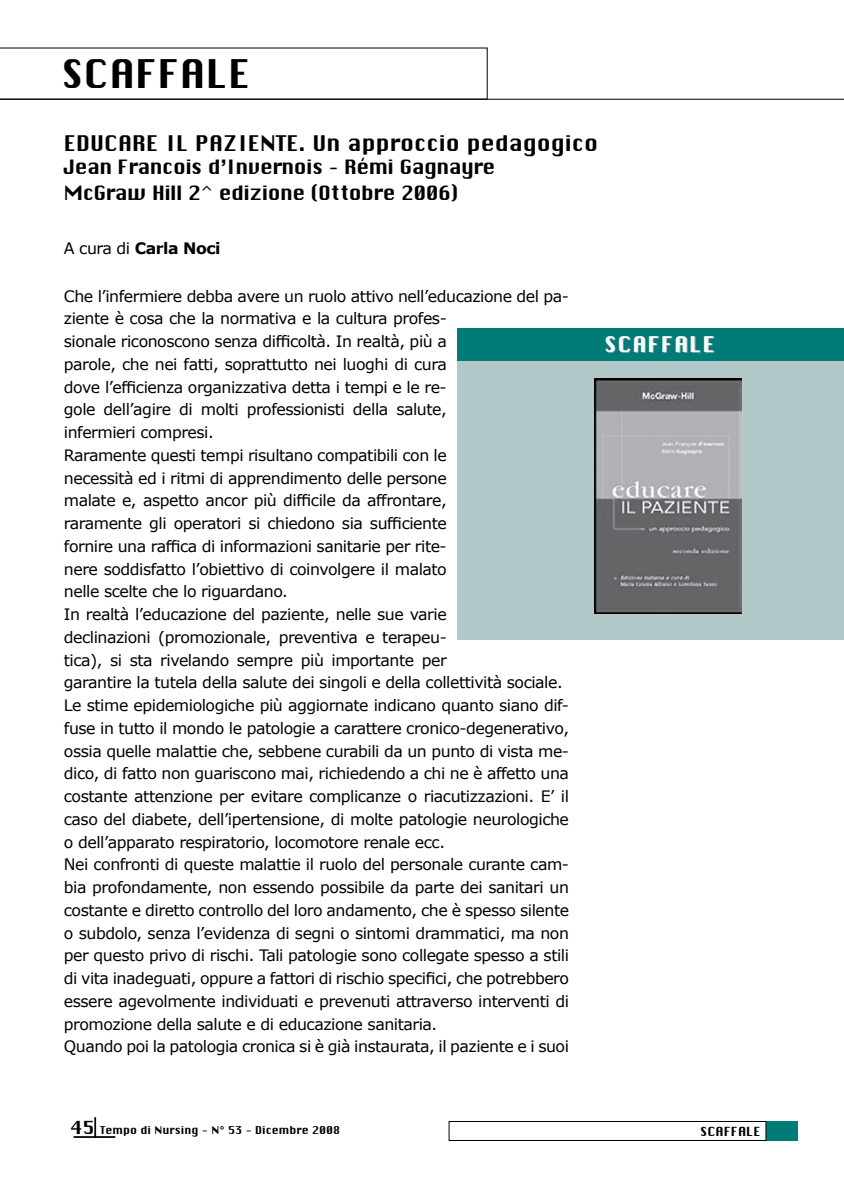
<style>
.page{position:relative;width:844px;height:1191px;background:#fff}
.page>*{position:absolute;margin:0;border:0;box-sizing:border-box;transform-origin:0 0}
.t1{font:38.5px "Chicago";color:#000}
.t2{font:21px "Chicago";color:#000}
.t3{font:21px "Chicago";letter-spacing:.05em;color:#fff}
.t4{font:19.25px/25.2px "Chicago";letter-spacing:-.025em;color:#000}
.t5{font:15.75px/22.8px "Verdana";letter-spacing:-.03em;color:#000}
.t6{font:700 15.75px "Verdana";letter-spacing:-.03em;color:#000}
.t7{font:12.25px "Chicago";color:#000}
.t8{font:10.5px "Chicago";color:#000}
.s1{font-weight:400}
.s2{font-size:17.5px}
</style>
<div class="page">
<hr style="left:0;top:99px;width:843px;height:1px;background:#000">
<hr style="left:74px;top:1136px;width:41px;height:1px;background:#000">
<hr style="left:94px;top:1117px;width:2px;height:20px;background:#000">
<div style="left:765px;top:1121px;width:32px;height:20px;background:#007b78"></div>
<svg style="left:0;top:48px;width:487px;height:52px"></svg>
<div style="left:448px;top:1121px;width:318px;height:20px;border:1px solid #000"></div>
<div style="left:457px;top:329px;width:386px;height:32px;background:#007b78"></div>
<svg style="left:606px;top:337px;width:109px;height:16px"></svg>
<div style="left:457px;top:361px;width:386px;height:278px;background:#b2c8c9"></div>
<img style="left:594px;top:379px;width:147px;height:234px">
<h1 class="t1" style="left:61px;top:44px;width:191px">SCAFFALE</h1>
<h2 class="t2" style="left:64px;top:128px;width:535px">EDUCARE IL PAZIENTE. Un approccio pedagogico</h2>
<p class="t4" style="left:64px;top:156px;width:433px">Jean Francois d’Invernois – Rémi Gagnayre<br>McGraw Hill 2^ edizione (Ottobre 2006)</p>
<p class="t6" style="left:64px;top:238px;width:158px"><span class="s1">A cura di</span> Carla Noci</p>
<p class="t5" style="left:64px;top:285px;width:506px">Che l’infermiere debba avere un ruolo attivo nell’educazione del pa&shy;ziente è cosa che la normativa e la cultura profes-<br>sionale riconoscono senza difficoltà. In realtà, più a<br>parole, che nei fatti, soprattutto nei luoghi di cura<br>dove l’efficienza organizzativa detta i tempi e le re-<br>gole dell’agire di molti professionisti della salute,<br>infermieri compresi.<br>Raramente questi tempi risultano compatibili con le<br>necessità ed i ritmi di apprendimento delle persone<br>malate e, aspetto ancor più difficile da affrontare,<br>raramente gli operatori si chiedono sia sufficiente<br>fornire una raffica di informazioni sanitarie per rite-<br>nere soddisfatto l’obiettivo di coinvolgere il malato<br>nelle scelte che lo riguardano.<br>In realtà l’educazione del paziente, nelle sue varie<br>declinazioni (promozionale, preventiva e terapeu-<br>tica), si sta rivelando sempre più importante per<br>garantire la tutela della salute dei singoli e della collettività sociale.<br>Le stime epidemiologiche più aggiornate indicano quanto siano dif&shy;fuse in tutto il mondo le patologie a carattere cronico-degenerativo, ossia quelle malattie che, sebbene curabili da un punto di vista me&shy;dico, di fatto non guariscono mai, richiedendo a chi ne è affetto una costante attenzione per evitare complicanze o riacutizzazioni. E’ il caso del diabete, dell’ipertensione, di molte patologie neurologiche o dell’apparato respiratorio, locomotore renale ecc.<br>Nei confronti di queste malattie il ruolo del personale curante cam&shy;bia profondamente, non essendo possibile da parte dei sanitari un costante e diretto controllo del loro andamento, che è spesso silente o subdolo, senza l’evidenza di segni o sintomi drammatici, ma non per questo privo di rischi. Tali patologie sono collegate spesso a stili di vita inadeguati, oppure a fattori di rischio specifici, che potrebbero essere agevolmente individuati e prevenuti attraverso interventi di promozione della salute e di educazione sanitaria.<br>Quando poi la patologia cronica si è già instaurata, il paziente e i suoi</p>
<h2 class="t3" style="left:604px;top:328px;width:112px">SCAFFALE</h2>
<p class="t8" style="left:71px;top:1122px;width:271px"><span class="s2">45</span> Tempo di Nursing - N° 53 - Dicembre 2008</p>
<p class="t7" style="left:700px;top:1121px;width:62px">SCAFFALE</p>
</div>
